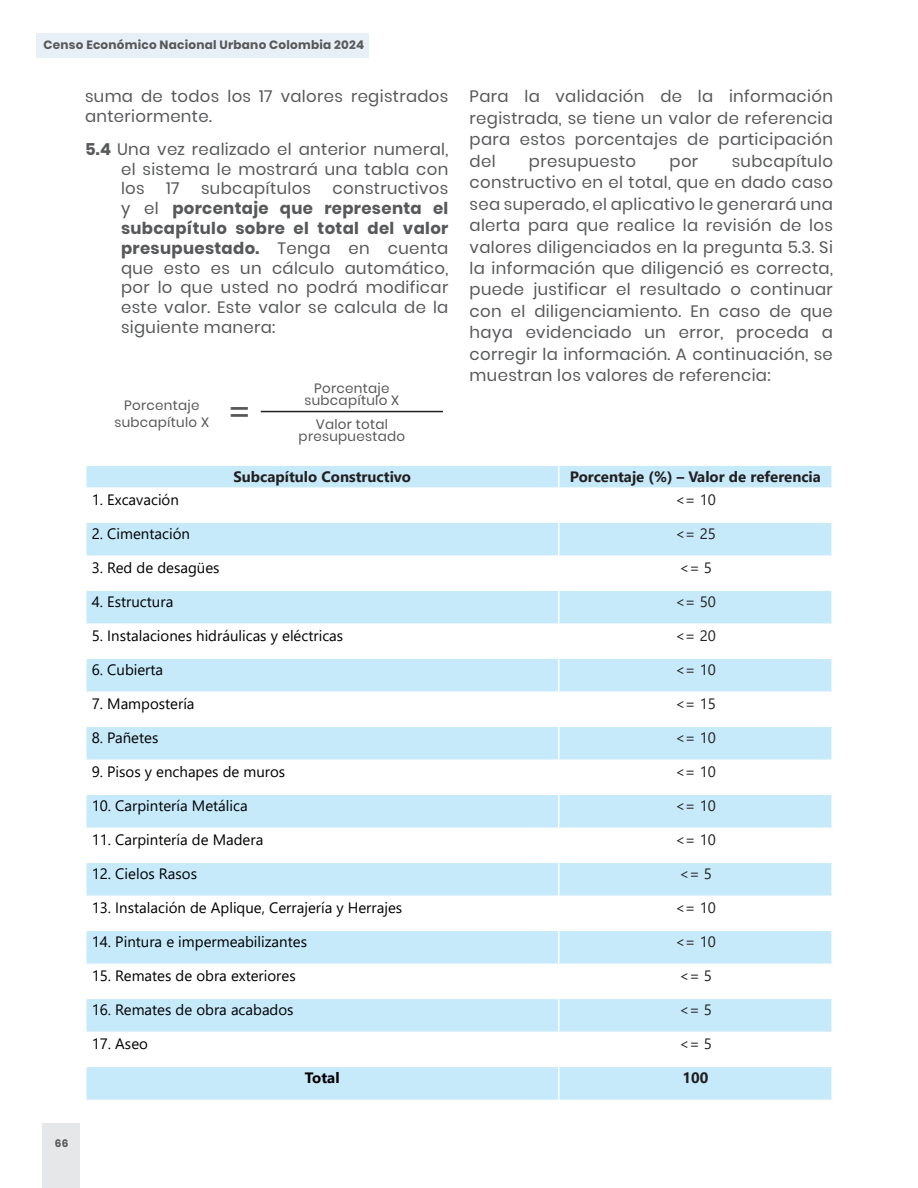
<style>
.page{position:relative;width:918px;height:1188px;background:#fff}
.page>*{position:absolute;margin:0;border:0;box-sizing:border-box;transform-origin:0 0}
.t1{font:33px "Poppins";color:#57585a}
.t2{font:16.5px/21.5px "Poppins";letter-spacing:.02em;color:#57585a;text-align:justify}
.t3{font:15px "Segoe UI";color:#000001}
.t4{font:15px "Segoe UI";color:#231f20}
.t5{font:700 15px "Segoe UI";color:#231f20}
.t6{font:700 15px "Segoe UI";color:#000001}
.t7{font:13.5px/12px "Poppins";letter-spacing:.02em;color:#57585a;text-align:center}
.t8{font:700 12px "Poppins";letter-spacing:.02em;color:#57585a}
.t9{font:700 10.5px "Poppins";color:#57585a}
.s1{font-weight:700}
</style>
<div class="page">
<div style="left:37px;top:33px;width:332px;height:24px;background:#e8f0f7"></div>
<div style="left:43px;top:1124px;width:37px;height:64px;background:#e6e7e9"></div>
<hr style="left:261px;top:411px;width:182px;height:1px;background:#231f20">
<div style="left:87px;top:466px;width:744px;height:634px;background:#c6eafa"></div>
<svg style="left:87px;top:489px;width:744px;height:577px"></svg>
<svg style="left:558px;top:466px;width:1px;height:21px"></svg>
<hr style="left:85px;top:487px;width:474px;height:2px;background:#fff">
<hr style="left:559px;top:487px;width:274px;height:2px;background:#fff">
<hr style="left:558px;top:489px;width:1px;height:32px;background:#fff">
<hr style="left:85px;top:521px;width:474px;height:2px;background:#fff">
<hr style="left:559px;top:521px;width:274px;height:2px;background:#fff">
<hr style="left:558px;top:523px;width:1px;height:32px;background:#fff">
<hr style="left:85px;top:555px;width:474px;height:2px;background:#fff">
<hr style="left:559px;top:555px;width:274px;height:2px;background:#fff">
<hr style="left:558px;top:557px;width:1px;height:32px;background:#fff">
<hr style="left:85px;top:589px;width:474px;height:2px;background:#fff">
<hr style="left:559px;top:589px;width:274px;height:2px;background:#fff">
<hr style="left:558px;top:591px;width:1px;height:32px;background:#fff">
<hr style="left:85px;top:623px;width:474px;height:2px;background:#fff">
<hr style="left:559px;top:623px;width:274px;height:2px;background:#fff">
<hr style="left:558px;top:625px;width:1px;height:32px;background:#fff">
<hr style="left:85px;top:657px;width:474px;height:2px;background:#fff">
<hr style="left:559px;top:657px;width:274px;height:2px;background:#fff">
<hr style="left:558px;top:659px;width:1px;height:32px;background:#fff">
<hr style="left:85px;top:691px;width:474px;height:2px;background:#fff">
<hr style="left:559px;top:691px;width:274px;height:2px;background:#fff">
<hr style="left:558px;top:693px;width:1px;height:32px;background:#fff">
<hr style="left:85px;top:725px;width:474px;height:2px;background:#fff">
<hr style="left:559px;top:725px;width:274px;height:2px;background:#fff">
<hr style="left:558px;top:727px;width:1px;height:33px;background:#fff">
<hr style="left:85px;top:760px;width:474px;height:1px;background:#fff">
<hr style="left:559px;top:760px;width:274px;height:1px;background:#fff">
<hr style="left:558px;top:761px;width:1px;height:33px;background:#fff">
<hr style="left:85px;top:794px;width:474px;height:1px;background:#fff">
<hr style="left:559px;top:794px;width:274px;height:1px;background:#fff">
<hr style="left:558px;top:795px;width:1px;height:33px;background:#fff">
<hr style="left:85px;top:828px;width:474px;height:1px;background:#fff">
<hr style="left:559px;top:828px;width:274px;height:1px;background:#fff">
<hr style="left:558px;top:829px;width:1px;height:33px;background:#fff">
<hr style="left:85px;top:862px;width:474px;height:1px;background:#fff">
<hr style="left:559px;top:862px;width:274px;height:1px;background:#fff">
<hr style="left:558px;top:863px;width:1px;height:33px;background:#fff">
<hr style="left:85px;top:896px;width:474px;height:1px;background:#fff">
<hr style="left:559px;top:896px;width:274px;height:1px;background:#fff">
<hr style="left:558px;top:897px;width:1px;height:33px;background:#fff">
<hr style="left:85px;top:930px;width:474px;height:1px;background:#fff">
<hr style="left:559px;top:930px;width:274px;height:1px;background:#fff">
<hr style="left:558px;top:931px;width:1px;height:33px;background:#fff">
<hr style="left:85px;top:964px;width:474px;height:1px;background:#fff">
<hr style="left:559px;top:964px;width:274px;height:1px;background:#fff">
<hr style="left:558px;top:965px;width:1px;height:33px;background:#fff">
<hr style="left:85px;top:998px;width:474px;height:1px;background:#fff">
<hr style="left:559px;top:998px;width:274px;height:1px;background:#fff">
<hr style="left:558px;top:999px;width:1px;height:33px;background:#fff">
<hr style="left:85px;top:1032px;width:474px;height:1px;background:#fff">
<hr style="left:559px;top:1032px;width:274px;height:1px;background:#fff">
<hr style="left:558px;top:1033px;width:1px;height:33px;background:#fff">
<hr style="left:85px;top:1066px;width:474px;height:1px;background:#fff">
<hr style="left:559px;top:1066px;width:274px;height:1px;background:#fff">
<hr style="left:558px;top:1067px;width:1px;height:33px;background:#fff">
<p class="t8" style="left:44px;top:38px;width:322px">Censo Económico Nacional Urbano Colombia 2024</p>
<p class="t2" style="left:85px;top:87px;width:365px;line-height:19.8px">suma de todos los 17 valores registrados anteriormente.</p>
<p class="t2" style="left:121px;top:139px;width:329px;line-height:19.8px;text-indent:-36px"><span class="s1">5.4</span> Una vez realizado el anterior numeral, el sistema le mostrará una tabla con los</p>
<p class="t2" style="left:166px;top:178px;width:15px">17</p>
<p class="t2" style="left:201px;top:178px;width:112px">subcapítulos</p>
<p class="t2" style="left:121px;top:179px;width:329px;line-height:19.8px;text-indent:212px">constructivos y el <span class="s1">porcentaje que representa el subcapítulo sobre el total del valor presupuestado.</span> Tenga en cuenta que esto es un cálculo automático, por lo que usted no podrá modificar este valor. Este valor se calcula de la siguiente manera:</p>
<p class="t7" style="left:114px;top:398px;width:96px;line-height:16.2px">Porcentaje subcapítulo X</p>
<h1 class="t1" style="left:230px;top:394px;width:21px">=</h1>
<p class="t7" style="left:305px;top:382px;width:96px">Porcentaje subcapítulo X</p>
<p class="t7" style="left:299px;top:418px;width:108px">Valor total presupuestado</p>
<p class="t2" style="left:470px;top:86px;width:365px">Para la validación de la información registrada, se tiene un valor de referencia para estos porcentajes de participación del</p>
<p class="t2" style="left:470px;top:150px;width:365px;text-indent:262px">subcapítulo constructivo en el total, que en dado caso sea superado, el aplicativo le generará una alerta para que realice la revisión de los valores diligenciados en la pregunta 5.3. Si la información que diligenció es correcta, puede justificar el resultado o continuar con el diligenciamiento. En caso de que haya evidenciado un error, proceda a corregir la información. A continuación, se muestran los valores de referencia:</p>
<p class="t2" style="left:529px;top:150px;width:109px">presupuesto</p>
<p class="t2" style="left:670px;top:150px;width:30px">por</p>
<p class="t5" style="left:233px;top:463px;width:179px">Subcapítulo Constructivo</p>
<p class="t5" style="left:570px;top:463px;width:253px">Porcentaje (%) – Valor de referencia</p>
<p class="t9" style="left:55px;top:1137px;width:15px">66</p>
<p class="t3" style="left:92px;top:486px;width:89px">1. Excavación</p>
<p class="t4" style="left:675px;top:486px;width:42px">&lt;= 10</p>
<p class="t3" style="left:92px;top:520px;width:100px">2. Cimentación</p>
<p class="t4" style="left:675px;top:520px;width:42px">&lt;= 25</p>
<p class="t3" style="left:92px;top:554px;width:129px">3. Red de desagües</p>
<p class="t4" style="left:679px;top:554px;width:34px">&lt;= 5</p>
<p class="t3" style="left:92px;top:588px;width:83px">4. Estructura</p>
<p class="t4" style="left:675px;top:588px;width:42px">&lt;= 50</p>
<p class="t3" style="left:92px;top:622px;width:253px">5. Instalaciones hidráulicas y eléctricas</p>
<p class="t4" style="left:675px;top:622px;width:42px">&lt;= 20</p>
<p class="t3" style="left:92px;top:656px;width:73px">6. Cubierta</p>
<p class="t4" style="left:675px;top:656px;width:42px">&lt;= 10</p>
<p class="t3" style="left:92px;top:690px;width:104px">7. Mampostería</p>
<p class="t4" style="left:675px;top:690px;width:42px">&lt;= 15</p>
<p class="t3" style="left:92px;top:724px;width:68px">8. Pañetes</p>
<p class="t4" style="left:675px;top:724px;width:42px">&lt;= 10</p>
<p class="t3" style="left:92px;top:758px;width:195px">9. Pisos y enchapes de muros</p>
<p class="t4" style="left:675px;top:758px;width:42px">&lt;= 10</p>
<p class="t3" style="left:92px;top:792px;width:157px">10. Carpintería Metálica</p>
<p class="t4" style="left:675px;top:792px;width:42px">&lt;= 10</p>
<p class="t3" style="left:92px;top:826px;width:173px">11. Carpintería de Madera</p>
<p class="t4" style="left:675px;top:826px;width:42px">&lt;= 10</p>
<p class="t3" style="left:92px;top:860px;width:107px">12. Cielos Rasos</p>
<p class="t4" style="left:679px;top:860px;width:34px">&lt;= 5</p>
<p class="t3" style="left:92px;top:894px;width:312px">13. Instalación de Aplique, Cerrajería y Herrajes</p>
<p class="t4" style="left:675px;top:894px;width:42px">&lt;= 10</p>
<p class="t3" style="left:92px;top:928px;width:217px">14. Pintura e impermeabilizantes</p>
<p class="t4" style="left:675px;top:928px;width:42px">&lt;= 10</p>
<p class="t3" style="left:92px;top:962px;width:205px">15. Remates de obra exteriores</p>
<p class="t4" style="left:679px;top:962px;width:34px">&lt;= 5</p>
<p class="t3" style="left:92px;top:996px;width:203px">16. Remates de obra acabados</p>
<p class="t4" style="left:679px;top:996px;width:34px">&lt;= 5</p>
<p class="t3" style="left:92px;top:1030px;width:58px">17. Aseo</p>
<p class="t4" style="left:679px;top:1030px;width:34px">&lt;= 5</p>
<p class="t6" style="left:305px;top:1064px;width:36px">Total</p>
<p class="t5" style="left:682px;top:1064px;width:27px">100</p>
</div>
